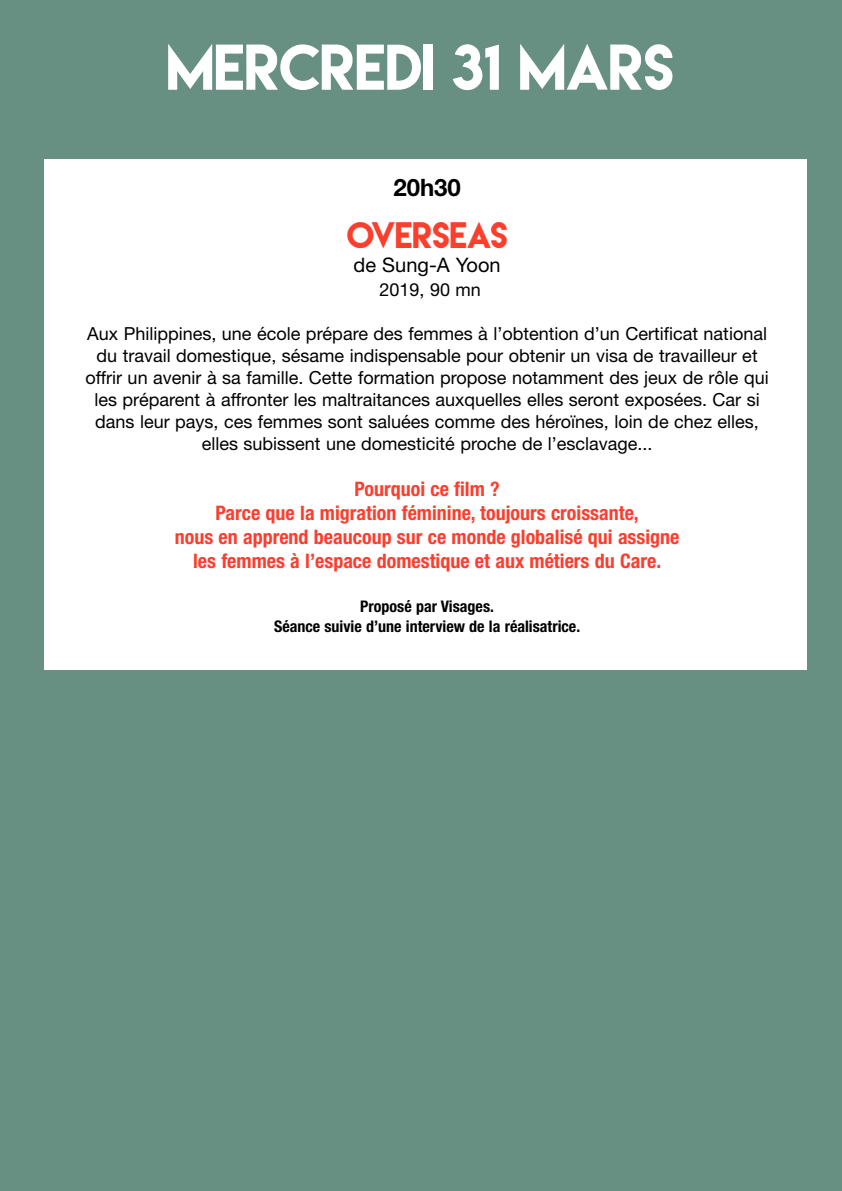
<style>
.page{position:relative;width:842px;height:1191px;background:#fff}
.page>*{position:absolute;margin:0;border:0;box-sizing:border-box;transform-origin:0 0}
.t1{font:56px "Lemon Milk";letter-spacing:-.015em;color:#fff}
.t2{font:32px "Lemon Milk";letter-spacing:-.02em;color:#fc3e2d}
.t3{font:700 24px "Helvetica Neue";color:#000}
.t4{font:700 condensed 20px/24px "Helvetica Neue";color:#fc3e2d;text-align:center}
.t5{font:20px "Helvetica Neue";color:#000}
.t6{font:18px/22px "Helvetica Neue";color:#000;text-align:center}
.t7{font:700 condensed 16px/20px "Helvetica Neue";color:#000;text-align:center}
</style>
<div class="page">
<div style="left:0;top:0;width:841px;height:1191px;background:#678f82"></div>
<div style="left:44px;top:159px;width:763px;height:510px;background:#fff"></div>
<h1 class="t1" style="left:166px;top:38px;width:510px">MERCREDI 31 MARS</h1>
<h3 class="t3" style="left:393px;top:179px;width:69px">20h30</h3>
<h2 class="t2" style="left:347px;top:218px;width:163px">OVERSEAS</h2>
<p class="t5" style="left:354px;top:258px;width:149px">de Sung-A Yoon</p>
<p class="t6" style="left:379px;top:280px;width:103px">2019, 90 mn</p>
<p class="t6" style="left:85px;top:324px;width:685px">Aux Philippines, une école prépare des femmes à l’obtention d’un Certificat national du travail domestique, sésame indispensable pour obtenir un visa de travailleur et offrir un avenir à sa famille. Cette formation propose notamment des jeux de rôle qui les préparent à affronter les maltraitances auxquelles elles seront exposées. Car si dans leur pays, ces femmes sont saluées comme des héroïnes, loin de chez elles, elles subissent une domesticité proche de l’esclavage...</p>
<p class="t4" style="left:175px;top:479px;width:506px">Pourquoi ce film ?<br>Parce que la migration féminine, toujours croissante,<br>nous en apprend beaucoup sur ce monde globalisé qui assigne les femmes à l’espace domestique et aux métiers du Care.</p>
<p class="t7" style="left:274px;top:598px;width:308px">Proposé par Visages.<br>Séance suivie d’une interview de la réalisatrice.</p>
</div>
